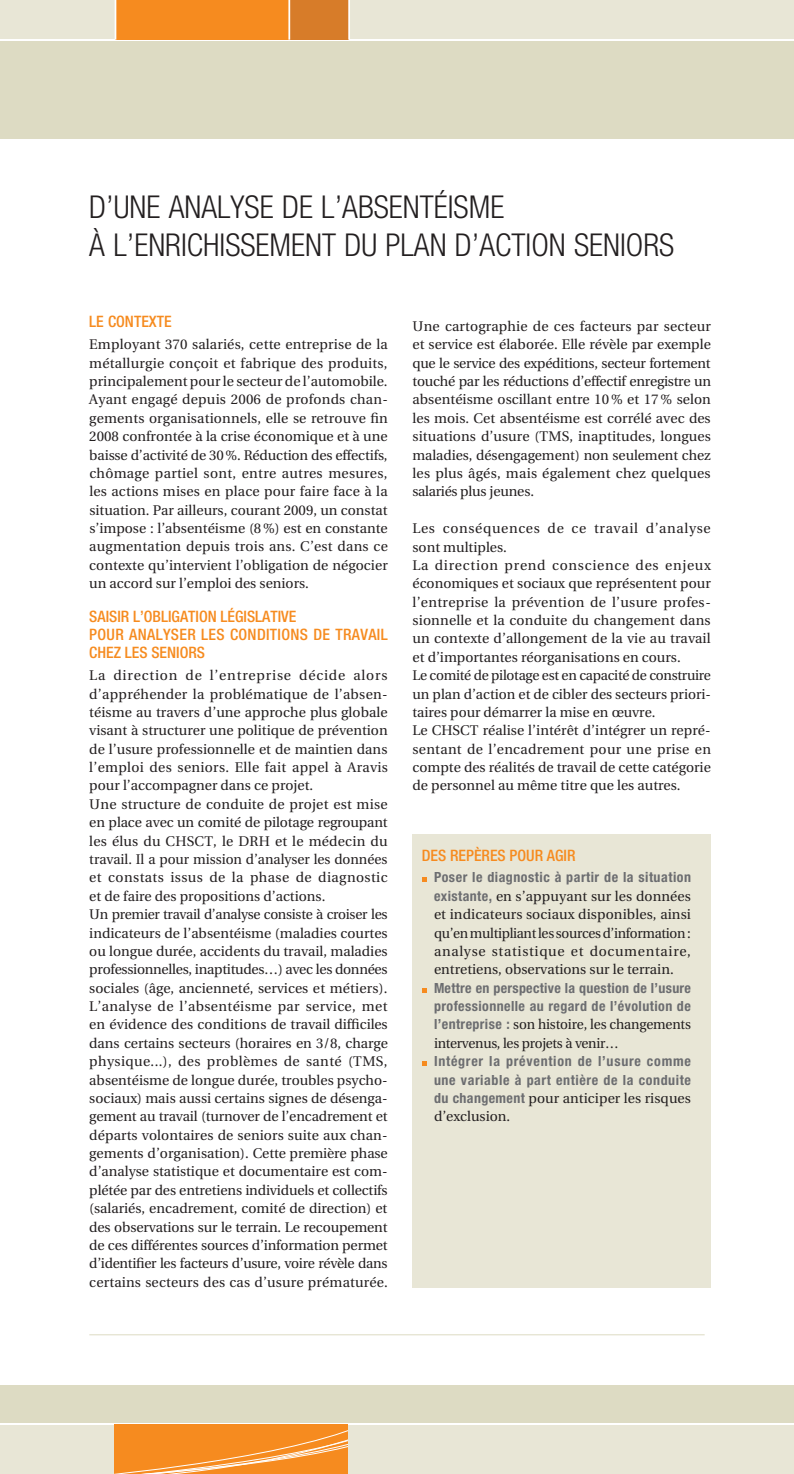
<style>
.page{position:relative;width:794px;height:1474px;background:#fff}
.page>*{position:absolute;margin:0;border:0;box-sizing:border-box;transform-origin:0 0}
.t1{font:300 condensed 31.5px/37.8px "Helvetica Neue";color:#231f20}
.t2{font:500 condensed 15.75px/18.4px "Helvetica Neue";color:#f68b1f}
.t3{font:14px/18.4px "Utopia";color:#231f20}
.t4{font:700 condensed 14px/18.4px "Helvetica Neue";letter-spacing:.035em;color:#6c6d70}
.s1{font-family:"Helvetica Neue";font-weight:700;font-stretch:condensed;color:#6c6d70}
</style>
<div class="page">
<hr style="left:89px;top:1334px;width:615px;height:1px;background:#dddbc3">
<div style="left:0;top:0;width:794px;height:41px;background:#e8e6d6"></div>
<div style="left:0;top:41px;width:794px;height:98px;background:#dddbc3"></div>
<hr style="left:0;top:39px;width:794px;height:2px;background:#fff">
<div style="left:0;top:1418px;width:794px;height:55px;background:#e8e6d6"></div>
<div style="left:0;top:1384px;width:794px;height:39px;background:#dddbc3"></div>
<hr style="left:0;top:1423px;width:794px;height:2px;background:#fff">
<svg style="left:114px;top:1424px;width:233px;height:49px;background:#f6932f"></svg>
<div style="left:289px;top:0;width:60px;height:40px;background:#d77c29"></div>
<div style="left:115px;top:0;width:174px;height:40px;background:#f68b1f"></div>
<hr style="left:288px;top:0;width:2px;height:40px;background:#fff">
<hr style="left:348px;top:0;width:2px;height:40px;background:#fff">
<hr style="left:115px;top:0;width:1px;height:40px;background:#fff">
<div style="left:412px;top:833px;width:299px;height:454px;background:#e8e6d6"></div>
<svg style="left:422px;top:877px;width:5px;height:5px"></svg>
<svg style="left:422px;top:988px;width:5px;height:4px"></svg>
<svg style="left:422px;top:1061px;width:5px;height:5px"></svg>
<h1 class="t1" style="left:89px;top:187px;width:586px">D’UNE ANALYSE DE L’ABSENTÉISME<br>À l’ENRICHISSEMENT DU PLAN D’ACTION SENIORS</h1>
<p class="t2" style="left:89px;top:312px;width:84px">LE CONTEXTE</p>
<p class="t3" style="left:89px;top:335px;width:300px;text-align:justify">Employant 370 salariés, cette entreprise de la métallurgie conçoit et fabrique des produits, principalement pour le secteur de l’automobile.<br>Ayant engagé depuis 2006 de profonds chan&shy;gements organisationnels, elle se retrouve fin 2008 confrontée à la crise économique et à une baisse d’activité de 30%. Réduction des effectifs, chômage partiel sont, entre autres mesures, les actions mises en place pour faire face à la situation. Par ailleurs, courant 2009, un constat s’impose : l’absentéisme (8%) est en constante augmentation depuis trois ans. C’est dans ce contexte qu’intervient l’obligation de négocier un accord sur l’emploi des seniors.</p>
<p class="t2" style="left:89px;top:606px;width:300px">SAISIR L’OBLIGATION LÉGISLATIVE<br>POUR ANALYSER LES CONDITIONS DE TRAVAIL<br>CHEZ LES SENIORS</p>
<p class="t3" style="left:89px;top:666px;width:300px">La direction de l’entreprise décide alors d’appréhender la problématique de l’absen&shy;téisme au travers d’une approche plus globale visant à structurer une politique de prévention de l’usure professionnelle et de maintien dans l’emploi des seniors. Elle fait appel à Aravis pour l’accompagner dans ce projet.<br>Une structure de conduite de projet est mise en place avec un comité de pilotage regroupant les élus du CHSCT, le DRH et le médecin du travail. Il a pour mission d’analyser les données et constats issus de la phase de diagnostic et de faire des propositions d’actions.<br>Un premier travail d’analyse consiste à croiser les indicateurs de l’absentéisme (maladies courtes ou longue durée, accidents du travail, maladies professionnelles, inaptitudes…) avec les données sociales (âge, ancienneté, services et métiers).<br>L’analyse de l’absentéisme par service, met en évidence des conditions de travail difficiles dans certains secteurs (horaires en 3/8, charge physique...), des problèmes de santé (TMS, absentéisme de longue durée, troubles psycho&shy;sociaux) mais aussi certains signes de désenga&shy;gement au travail (turnover de l’encadrement et départs volontaires de seniors suite aux chan&shy;gements d’organisation). Cette première phase d’analyse statistique et documentaire est com&shy;plétée par des entretiens individuels et collectifs (salariés, encadrement, comité de direction) et des observations sur le terrain. Le recoupement de ces différentes sources d’information permet d’identifier les facteurs d’usure, voire révèle dans certains secteurs des cas d’usure prématurée.</p>
<p class="t3" style="left:412px;top:317px;width:300px;text-align:justify">Une cartographie de ces facteurs par secteur et service est élaborée. Elle révèle par exemple que le service des expéditions, secteur fortement touché par les réductions d’effectif enregistre un absentéisme oscillant entre 10% et 17% selon les mois. Cet absentéisme est corrélé avec des situations d’usure (TMS, inaptitudes, longues maladies, désengagement) non seulement chez les plus âgés, mais également chez quelques salariés plus jeunes.</p>
<p class="t3" style="left:412px;top:519px;width:300px">Les conséquences de ce travail d’analyse sont multiples.<br>La direction prend conscience des enjeux économiques et sociaux que représentent pour l’entreprise la prévention de l’usure profes&shy;sionnelle et la conduite du changement dans un contexte d’allongement de la vie au travail et d’importantes réorganisations en cours.<br>Le comité de pilotage est en capacité de construire un plan d’action et de cibler des secteurs priori&shy;taires pour démarrer la mise en œuvre.<br>Le CHSCT réalise l’intérêt d’intégrer un repré&shy;sentant de l’encadrement pour une prise en compte des réalités de travail de cette catégorie de personnel au même titre que les autres.</p>
<p class="t2" style="left:422px;top:845px;width:155px">DES REPÈRES POUR AGIR</p>
<p class="t4" style="left:434px;top:868px;width:258px">Poser le diagnostic à partir de la situation</p>
<p class="t3" style="left:434px;top:887px;width:258px;text-align:justify"><span class="s1">existante,</span> en s’appuyant sur les données et indicateurs sociaux disponibles, ainsi qu’en multipliant les sources d’information: analyse statistique et documentaire, entretiens, observations sur le terrain.</p>
<p class="t4" style="left:434px;top:978px;width:258px">Mettre en perspective la question de l’usure professionnelle au regard de l’évolution de</p>
<p class="t3" style="left:434px;top:1015px;width:258px"><span class="s1">l’entreprise :</span> son histoire, les changements intervenus, les projets à venir…</p>
<p class="t4" style="left:434px;top:1051px;width:258px">Intégrer la prévention de l’usure comme une variable à part entière de la conduite</p>
<p class="t3" style="left:434px;top:1089px;width:258px"><span class="s1">du changement</span> pour anticiper les risques d’exclusion.</p>
</div>
